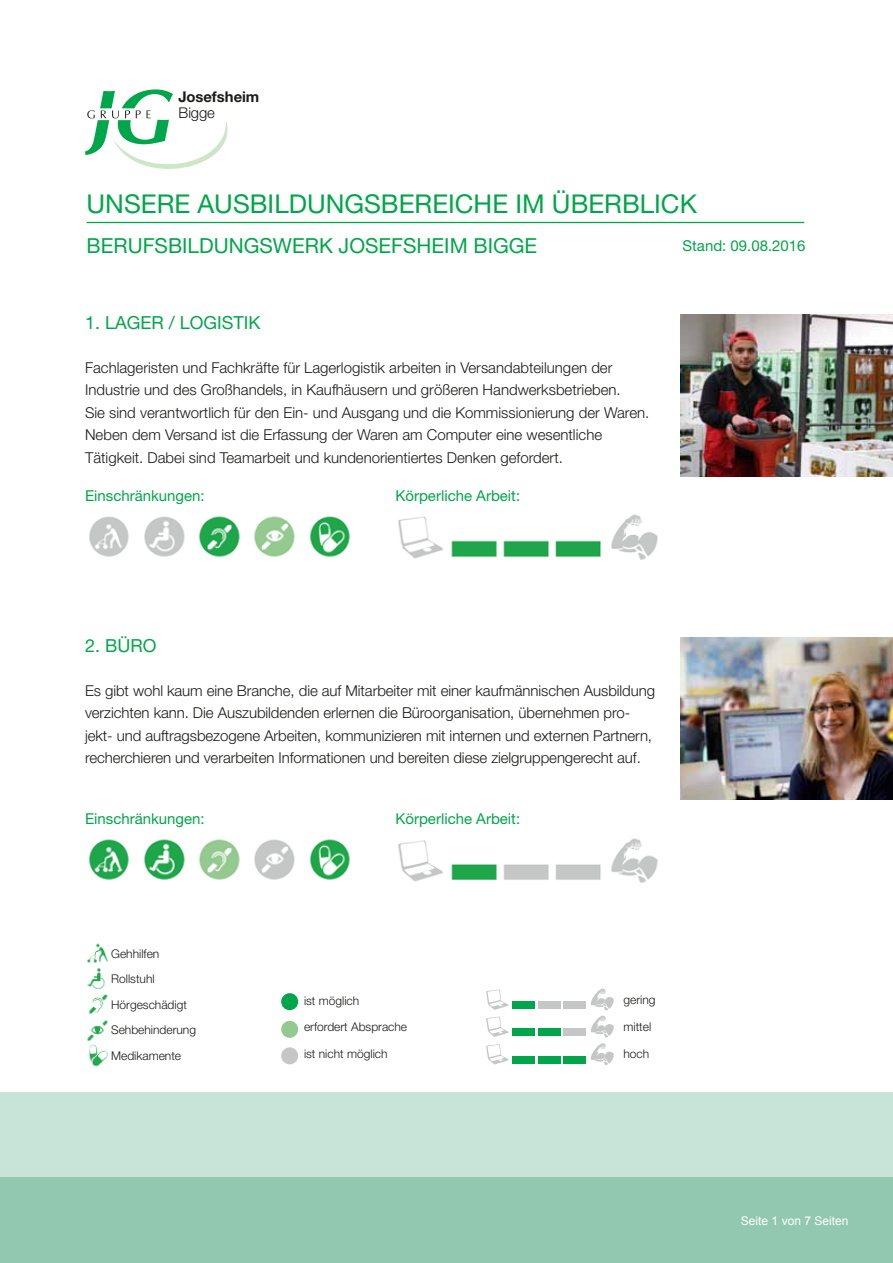
<style>
.page{position:relative;width:893px;height:1263px;background:#fff}
.page>*{position:absolute;margin:0;border:0;box-sizing:border-box;transform-origin:0 0}
.t1{font:25.95px "Helvetica Neue";color:#00a64a}
.t2{font:20.7px "Helvetica Neue";color:#00a64a}
.t3{font:18px "Helvetica Neue";color:#00a64a}
.t4{font:300 15px/22.5px "Helvetica Neue";color:#1a1a18}
.t5{font:15px "Helvetica Neue";color:#00a64a}
.t6{font:700 14.85px "Helvetica Neue";letter-spacing:-.005em;color:#1a1a18}
.t7{font:300 14.85px "Helvetica Neue";letter-spacing:-.01em;color:#1a1a18}
.t8{font:300 12px/25.5px "Helvetica Neue";color:#1a1a18}
.t9{font:12px "Arial";color:#fff}
</style>
<div class="page">
<svg style="left:85px;top:89px;width:143px;height:80px"></svg>
<div style="left:0;top:1178px;width:893px;height:85px;background:#92c8af"></div>
<div style="left:0;top:1093px;width:893px;height:85px;background:#c8e3d7"></div>
<hr style="left:87px;top:222px;width:717px;height:1px;background:#00a64a">
<img style="left:680px;top:315px;width:213px;height:161px">
<img style="left:680px;top:638px;width:213px;height:161px">
<div style="left:281px;top:993px;width:17px;height:17px;background:#00a64a;border-radius:50%"></div>
<div style="left:281px;top:1047px;width:17px;height:17px;background:#c5c6c6;border-radius:50%"></div>
<div style="left:281px;top:1021px;width:17px;height:17px;background:#94c991;border-radius:50%"></div>
<div style="left:512px;top:1001px;width:23px;height:8px;background:#00a64a"></div>
<div style="left:538px;top:1001px;width:22px;height:8px;background:#c5c6c6"></div>
<div style="left:564px;top:1001px;width:22px;height:8px;background:#c5c6c6"></div>
<svg style="left:486px;top:989px;width:23px;height:21px"></svg>
<div style="left:512px;top:1028px;width:23px;height:8px;background:#00a64a"></div>
<div style="left:538px;top:1028px;width:22px;height:8px;background:#00a64a"></div>
<div style="left:564px;top:1028px;width:22px;height:8px;background:#c5c6c6"></div>
<svg style="left:486px;top:1016px;width:23px;height:21px"></svg>
<div style="left:512px;top:1056px;width:23px;height:8px;background:#00a64a"></div>
<div style="left:538px;top:1056px;width:22px;height:8px;background:#00a64a"></div>
<div style="left:564px;top:1056px;width:22px;height:8px;background:#00a64a"></div>
<svg style="left:486px;top:1044px;width:23px;height:20px"></svg>
<svg style="left:591px;top:988px;width:23px;height:77px"></svg>
<img style="left:89px;top:516px;width:40px;height:41px">
<img style="left:144px;top:516px;width:41px;height:41px">
<img style="left:199px;top:516px;width:41px;height:41px">
<img style="left:254px;top:516px;width:41px;height:41px">
<img style="left:398px;top:514px;width:260px;height:45px">
<img style="left:310px;top:516px;width:40px;height:41px">
<img style="left:89px;top:839px;width:40px;height:41px">
<img style="left:144px;top:839px;width:41px;height:41px">
<img style="left:199px;top:839px;width:41px;height:41px">
<img style="left:254px;top:839px;width:41px;height:41px">
<img style="left:398px;top:838px;width:260px;height:44px">
<img style="left:310px;top:839px;width:40px;height:41px">
<img style="left:87px;top:943px;width:21px;height:124px">
<p class="t6" style="left:179px;top:88px;width:82px">Josefsheim</p>
<p class="t7" style="left:179px;top:104px;width:38px">Bigge</p>
<h1 class="t1" style="left:87px;top:189px;width:612px">UNSERE AUSBILDU NGSBEREICHE IM ÜBERBLICK</h1>
<h2 class="t2" style="left:87px;top:233px;width:452px">BERU FSBILDU NGSWERK JOSEFSHEIM BIGGE</h2>
<p class="t5" style="left:682px;top:236px;width:125px">STAND: 09.08.2016</p>
<p class="t3" style="left:85px;top:312px;width:177px">1. LAGER / LOGISTIK</p>
<p class="t4" style="left:85px;top:356px;width:566px">Fachlageristen und Fachkräfte für Lagerlogistik arbeiten in Versandabteilungen der Industrie und des Großhandels, in Kaufhäusern und größeren Handwerksbetrieben.<br>Sie sind verantwortlich für den Ein- und Ausgang und die Kommissionierung der Waren.<br>Neben dem Versand ist die Erfassung der Waren am Computer eine wesentliche Tätigkeit. Dabei sind Teamarbeit und kundenorientiertes Denken gefordert.</p>
<p class="t5" style="left:85px;top:486px;width:121px">EINSCHRÄNKUNGEN:</p>
<p class="t5" style="left:395px;top:486px;width:126px">KÖRPERLICHE ARBEIT:</p>
<p class="t3" style="left:85px;top:635px;width:73px">2. BÜRO</p>
<p class="t4" style="left:85px;top:679px;width:572px">Es gibt wohl kaum eine Branche, die auf Mitarbeiter mit einer kaufmännischen Ausbildung verzichten kann. Die Auszubildenden erlernen die Büroorganisation, übernehmen pro&shy;jekt- und auftragsbezogene Arbeiten, kommunizieren mit internen und externen Partnern, recherchieren und verarbeiten Informationen und bereiten diese zielgruppengerecht auf.</p>
<p class="t5" style="left:85px;top:810px;width:121px">EINSCHRÄNKUNGEN:</p>
<p class="t5" style="left:395px;top:810px;width:126px">KÖRPERLICHE ARBEIT:</p>
<p class="t8" style="left:111px;top:940px;width:86px">Gehhilfen<br>Rollstuhl<br>Hörgeschädigt<br>Sehbehinderung<br>Medikamente</p>
<p class="t8" style="left:304px;top:987px;width:57px">ist möglich</p>
<p class="t8" style="left:304px;top:1014px;width:105px">erfordert Absprache</p>
<p class="t8" style="left:304px;top:1041px;width:85px">ist nicht möglich</p>
<p class="t8" style="left:623px;top:987px;width:34px">gering</p>
<p class="t8" style="left:623px;top:1014px;width:29px">mittel</p>
<p class="t8" style="left:623px;top:1040px;width:27px">hoch</p>
<p class="t9" style="left:741px;top:1213px;width:109px">Seite 1 von 7 Seiten</p>
</div>
